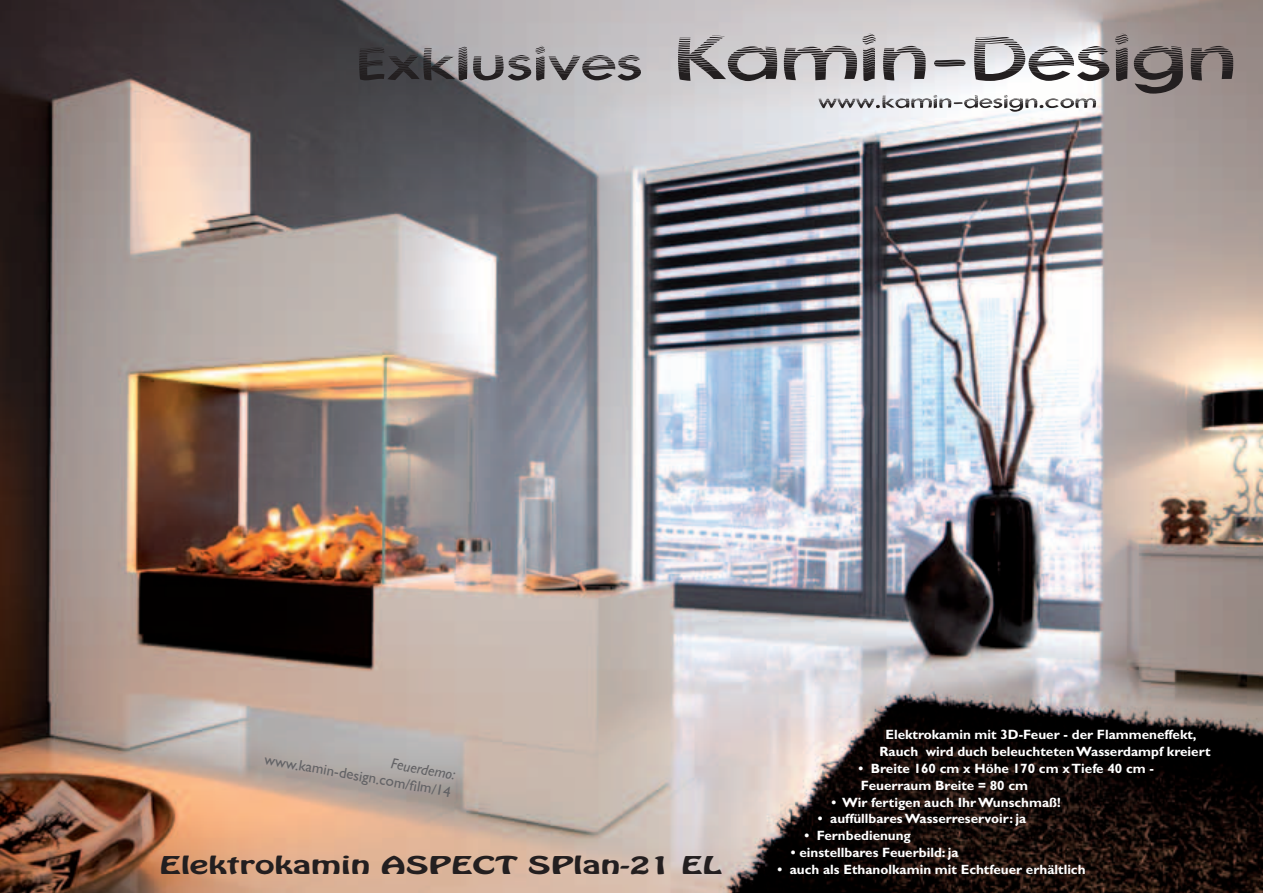
<style>
.page{position:relative;width:1263px;height:893px;background:#fff}
.page>*{position:absolute;margin:0;border:0;box-sizing:border-box;transform-origin:0 0}
.t1{font:21.6px "Hobo Std";color:#231f20;scale:1.65 1}
.t2{font:15px "Gill Sans";color:#636366}
.t3{font:italic 15px "Gill Sans";color:#636366}
.t4{font:700 13.5px/16.8px "Gill Sans";color:#fff;text-align:center}
</style>
<div class="page">
<img style="left:0;top:0;width:1263px;height:893px">
<svg style="left:359px;top:33px;width:874px;height:61px;background:#a09d9e"></svg>
<svg style="left:818px;top:95px;width:278px;height:17px"></svg>
<p class="t4" style="left:879px;top:726px;width:333px">Elektrokamin mit 3D-Feuer - der Flammeneffekt,<br>Rauch wird duch beleuchteten Wasserdampf kreiert</p>
<p class="t4" style="left:858px;top:760px;width:297px;text-align:left">• Breite 160 cm x Höhe 170 cm x Tiefe 40 cm -<br>Feuerraum Breite = 80 cm</p>
<p class="t4" style="left:831px;top:793px;width:231px">• Wir fertigen auch Ihr Wunschmaß!</p>
<p class="t4" style="left:818px;top:810px;width:210px">• auffüllbares Wasserreservoir: ja</p>
<p class="t4" style="left:804px;top:827px;width:108px">• Fernbedienung</p>
<p class="t4" style="left:791px;top:844px;width:169px">• einstellbares Feuerbild: ja</p>
<p class="t2" style="left:266px;top:751px;width:190px;rotate:10deg">www.kamin-design.com/fi lm/14</p>
<p class="t3" style="left:393px;top:755px;width:66px;rotate:10deg">Feuerdemo:</p>
<h1 class="t1" style="left:159px;top:851px;width:342px">Elektrokamin ASPECT SPlan-21 EL</h1>
<p class="t4" style="left:777px;top:861px;width:310px">• auch als Ethanolkamin mit Echtfeuer erhältlich</p>
</div>
